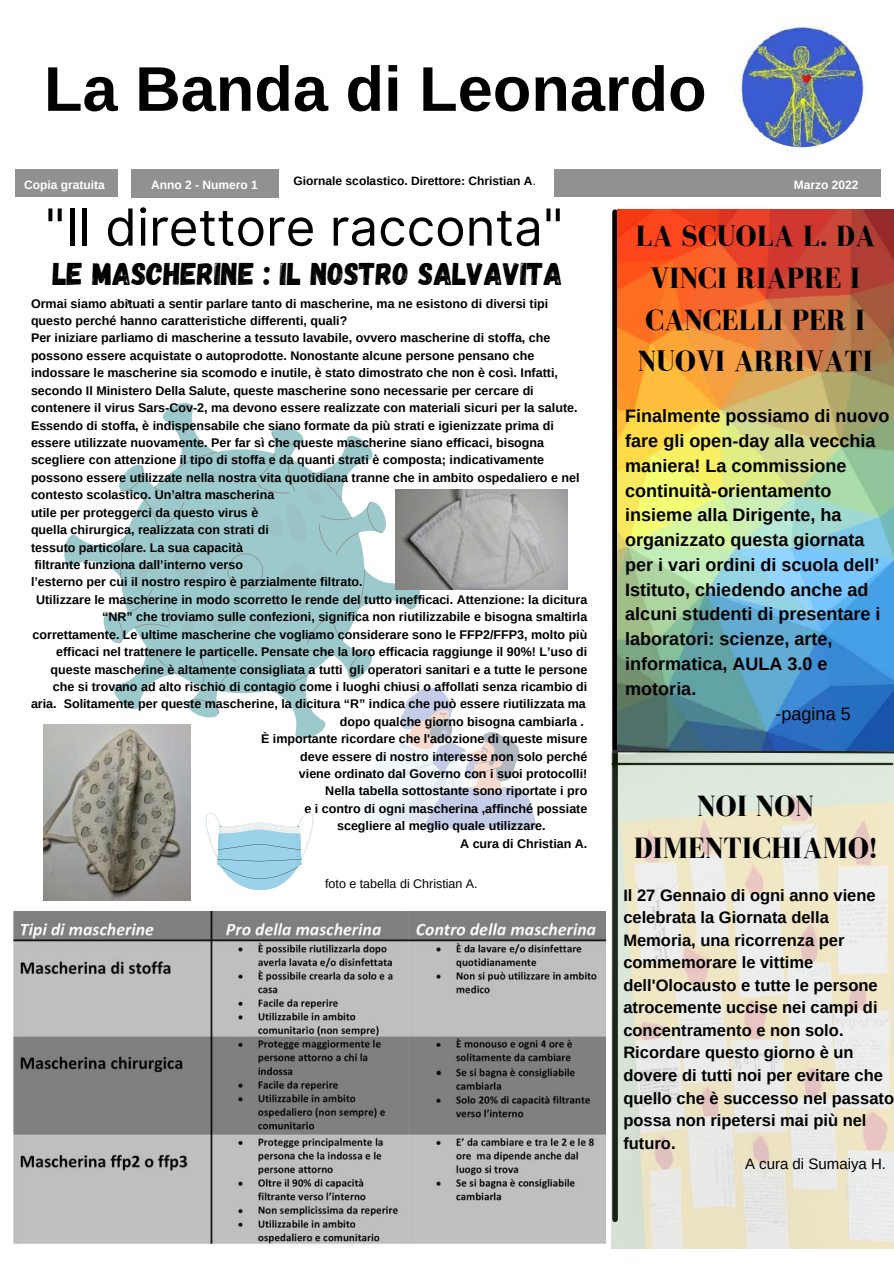
<style>
.page{position:relative;width:894px;height:1264px;background:#fff}
.page>*{position:absolute;margin:0;border:0;box-sizing:border-box;transform-origin:0 0}
.t1{font:700 63px "Arimo";color:#000}
.t2{font:51px "Inter";color:#000}
.t3{font:31.5px "Gagalin";color:#000}
.t4{font:700 30.15px/42.2px "Bodoni FLF";color:#000;text-align:center}
.t5{font:700 30px/41.7px "Bodoni FLF";color:#000;text-align:center}
.t6{font:700 18px/24.8px "Arimo";color:#000}
.t7{font:18px "Arimo";color:#000}
.t8{font:18px "Arimo";color:#000}
.t9{font:700 16.5px/22.5px "Arimo";color:#000}
.t10{font:15px "Arimo";color:#000}
.t11{font:700 12.45px "Arimo";color:#000}
.t12{font:12.45px "Arimo";color:#000}
.t13{font:700 12px "Arimo";color:#000}
.t14{font:700 12px "Arimo";color:#fff}
.s1{font-weight:400}
</style>
<div class="page">
<img style="left:732px;top:10px;width:137px;height:137px;border-radius:50%">
<div style="left:15px;top:170px;width:103px;height:27px;background:#919191"></div>
<div style="left:554px;top:170px;width:326px;height:27px;background:#919191"></div>
<div style="left:131px;top:169px;width:148px;height:28px;background:#919191"></div>
<img style="left:13px;top:911px;width:592px;height:334px">
<svg style="left:358px;top:687px;width:179px;height:141px"></svg>
<svg style="left:64px;top:403px;width:356px;height:336px"></svg>
<svg style="left:106px;top:431px;width:277px;height:283px"></svg>
<svg style="left:136px;top:457px;width:207px;height:231px;background:#a2cbcd"></svg>
<img style="left:44px;top:724px;width:146px;height:176px">
<img style="left:395px;top:489px;width:172px;height:101px">
<div style="left:612px;top:212px;width:5px;height:1007px;background:#000"></div>
<img style="left:611px;top:750px;width:282px;height:497px">
<img style="left:617px;top:209px;width:276px;height:541px">
<svg style="left:205px;top:812px;width:109px;height:78px"></svg>
<h1 class="t1" style="left:44px;top:54px;width:664px">La Banda di Leonardo</h1>
<p class="t14" style="left:24px;top:178px;width:82px">Copia gratuita</p>
<p class="t14" style="left:151px;top:178px;width:108px">Anno 2 - Numero 1</p>
<p class="t13" style="left:293px;top:174px;width:244px">Giornale scolastico. Direttore: Christian A<span class="s1">.</span></p>
<p class="t14" style="left:793px;top:178px;width:66px">Marzo 2022</p>
<h2 class="t2" style="left:45px;top:196px;width:520px">"Il direttore racconta"</h2>
<h3 class="t3" style="left:53px;top:253px;width:511px">LE MASCHERINE : IL NOSTRO SALVAVITA</h3>
<p class="t11" style="left:31px;top:296px;width:518px">Ormai siamo abituati a sentir parlare tanto di mascherine, ma ne esistono di diversi tipi</p>
<p class="t11" style="left:31px;top:314px;width:318px">questo perché hanno caratteristiche differenti, quali?</p>
<p class="t11" style="left:31px;top:331px;width:521px">Per iniziare parliamo di mascherine a tessuto lavabile, ovvero mascherine di stoffa, che</p>
<p class="t11" style="left:31px;top:348px;width:504px">possono essere acquistate o autoprodotte. Nonostante alcune persone pensano che</p>
<p class="t11" style="left:31px;top:366px;width:528px">indossare le mascherine sia scomodo e inutile, è stato dimostrato che non è così. Infatti,</p>
<p class="t11" style="left:31px;top:383px;width:504px">secondo Il Ministero Della Salute, queste mascherine sono necessarie per cercare di</p>
<p class="t11" style="left:31px;top:401px;width:548px">contenere il virus Sars-Cov-2, ma devono essere realizzate con materiali sicuri per la salute.</p>
<p class="t11" style="left:31px;top:418px;width:524px">Essendo di stoffa, è indispensabile che siano formate da più strati e igienizzate prima di</p>
<p class="t11" style="left:31px;top:436px;width:514px">essere utilizzate nuovamente. Per far sì che queste mascherine siano efficaci, bisogna</p>
<p class="t11" style="left:31px;top:453px;width:514px">scegliere con attenzione il tipo di stoffa e da quanti strati è composta; indicativamente</p>
<p class="t11" style="left:31px;top:470px;width:550px">possono essere utilizzate nella nostra vita quotidiana tranne che in ambito ospedaliero e nel</p>
<p class="t11" style="left:31px;top:488px;width:245px">contesto scolastico. Un’altra mascherina</p>
<p class="t11" style="left:31px;top:505px;width:229px">utile per proteggerci da questo virus è</p>
<p class="t11" style="left:31px;top:523px;width:239px">quella chirurgica, realizzata con strati di</p>
<p class="t11" style="left:31px;top:540px;width:213px">tessuto particolare. La sua capacità</p>
<p class="t11" style="left:34px;top:557px;width:210px">filtrante funziona dall’interno verso</p>
<p class="t11" style="left:31px;top:575px;width:333px">l’esterno per cui il nostro respiro è parzialmente filtrato.</p>
<p class="t11" style="left:36px;top:592px;width:552px">Utilizzare le mascherine in modo scorretto le rende del tutto inefficaci. Attenzione: la dicitura</p>
<p class="t11" style="left:102px;top:610px;width:486px">“NR” che troviamo sulle confezioni, significa non riutilizzabile e bisogna smaltirla</p>
<p class="t11" style="left:33px;top:627px;width:556px">correttamente. Le ultime mascherine che vogliamo considerare sono le FFP2/FFP3, molto più</p>
<p class="t11" style="left:56px;top:644px;width:532px">efficaci nel trattenere le particelle. Pensate che la loro efficacia raggiunge il 90%! L’uso di</p>
<p class="t11" style="left:51px;top:662px;width:538px">queste mascherine è altamente consigliata a tutti gli operatori sanitari e a tutte le persone</p>
<p class="t11" style="left:53px;top:679px;width:536px">che si trovano ad alto rischio di contagio come i luoghi chiusi o affollati senza ricambio di</p>
<p class="t11" style="left:31px;top:697px;width:556px">aria. Solitamente per queste mascherine, la dicitura “R” indica che può essere riutilizzata ma</p>
<p class="t11" style="left:340px;top:714px;width:245px">dopo qualche giorno bisogna cambiarla .</p>
<p class="t11" style="left:261px;top:732px;width:328px">È importante ricordare che l'adozione di queste misure</p>
<p class="t11" style="left:300px;top:749px;width:288px">deve essere di nostro interesse non solo perché</p>
<p class="t11" style="left:299px;top:766px;width:290px">viene ordinato dal Governo con i suoi protocolli!</p>
<p class="t11" style="left:325px;top:784px;width:263px">Nella tabella sottostante sono riportate i pro</p>
<p class="t11" style="left:304px;top:801px;width:284px">e i contro di ogni mascherina ,affinché possiate</p>
<p class="t11" style="left:337px;top:819px;width:210px">scegliere al meglio quale utilizzare.</p>
<p class="t11" style="left:460px;top:836px;width:129px">A cura di Christian A.</p>
<h3 class="t8" style="left:126px;top:286px;width:6px">,</h3>
<p class="t12" style="left:325px;top:876px;width:154px">foto e tabella di Christian A.</p>
<h3 class="t5" style="left:635px;top:215px;width:241px">LA SCUOLA L. DA<br>VINCI RIAPRE I<br>CANCELLI PER I<br>NUOVI ARRIVATI</h3>
<p class="t6" style="left:625px;top:403px;width:265px">Finalmente possiamo di nuovo fare gli open-day alla vecchia maniera! La commissione continuità-orientamento insieme alla Dirigente, ha organizzato questa giornata per i vari ordini di scuola dell’<br>Istituto, chiedendo anche ad alcuni studenti di presentare i laboratori: scienze, arte, informatica, AULA 3.0 e motoria.</p>
<h3 class="t7" style="left:775px;top:703px;width:77px">-pagina 5</h3>
<h3 class="t4" style="left:633px;top:784px;width:245px">NOI NON<br>DIMENTICHIAMO!</h3>
<p class="t9" style="left:623px;top:883px;width:272px">Il 27 Gennaio di ogni anno viene celebrata la Giornata della<br>Memoria, una ricorrenza per commemorare le vittime dell'Olocausto e tutte le persone atrocemente uccise nei campi di concentramento e non solo.<br>Ricordare questo giorno è un dovere di tutti noi per evitare che quello che è successo nel passato possa non ripetersi mai più nel futuro.</p>
<p class="t10" style="left:744px;top:1155px;width:142px">A cura di Sumaiya H.</p>
</div>
